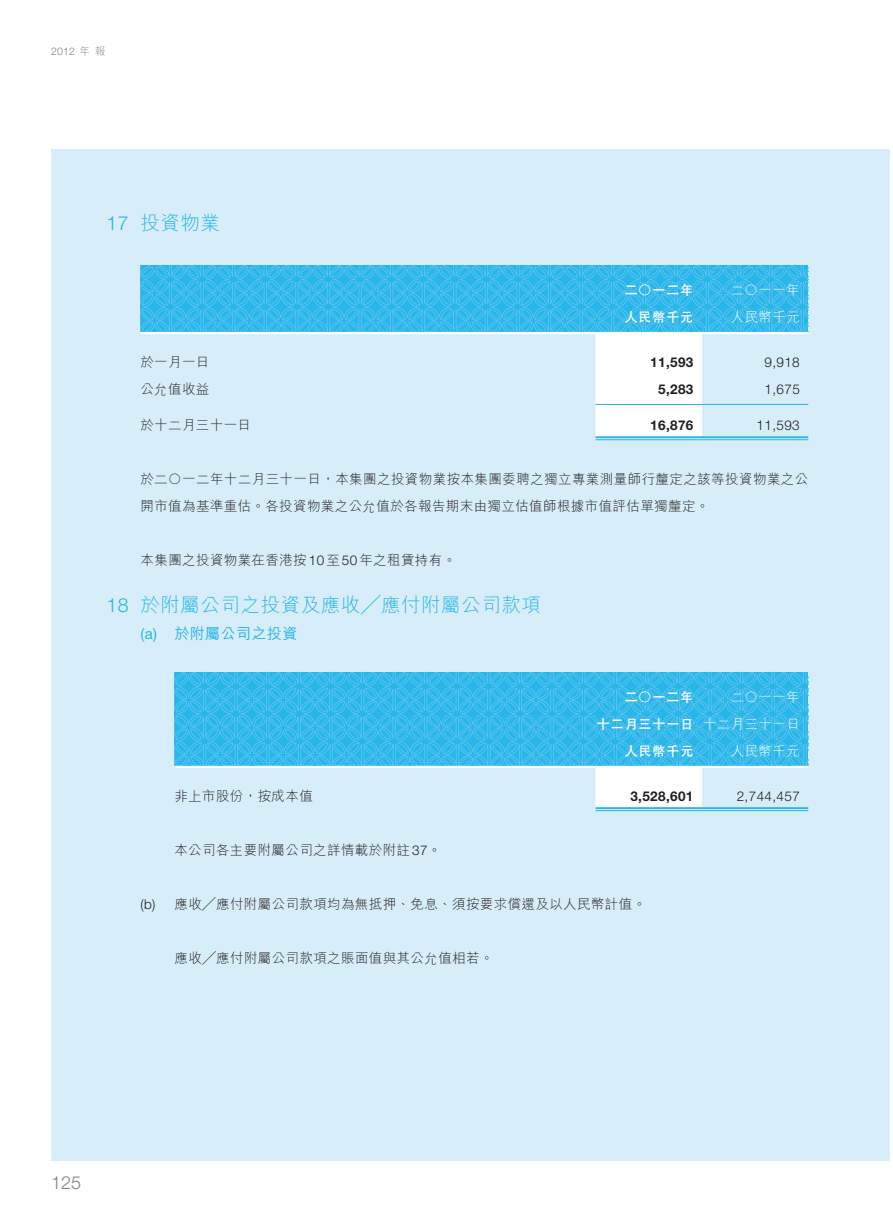
<style>
.page{position:relative;width:893px;height:1212px;background:#fff}
.page>*{position:absolute;margin:0;border:0;box-sizing:border-box;transform-origin:0 0}
.t1{font:19.5px "M Hei HK Light E Ten B5 H";letter-spacing:.03em;color:#26b6ea}
.t2{font:300 18px "Helvetica Neue LT Std";color:#808285}
.t3{font:15px "M Hei HK Medium E Ten B5 H";letter-spacing:.03em;color:#26b6ea}
.t4{font:13.5px/27px "M Hei HK Light E Ten B5 H";letter-spacing:.03em;color:#231f20}
.t5{font:13.5px/27px "C Hei 2 HK Bold E Ten B5 H";letter-spacing:.03em;color:#fff}
.t6{font:700 13.5px "Helvetica Neue LT Std";letter-spacing:.03em;color:#231f20}
.t7{font:300 13.5px "Helvetica Neue LT Std";letter-spacing:.03em;color:#231f20}
.t8{font:13.5px "M Hei HK Light E Ten B5 H";letter-spacing:.03em;color:#fff}
.t9{font:300 10.5px "Helvetica Neue LT Std";color:#808285}
.s1{font-family:"M Hei HK Light E Ten B5 H";font-weight:400}
.s2{font-family:"Helvetica Neue LT Std";font-weight:300}
.s3{font-family:"Helvetica Neue LT Std"}
.s4{font-family:"M Hei HK Light E Ten B5 H"}
</style>
<div class="page">
<div style="left:51px;top:149px;width:838px;height:1012px;background:#d7edf9"></div>
<svg style="left:140px;top:265px;width:668px;height:171px"></svg>
<hr style="left:140px;top:332px;width:455px;height:2px;background:#fff">
<hr style="left:595px;top:332px;width:107px;height:2px;background:#fff">
<hr style="left:702px;top:332px;width:106px;height:2px;background:#fff">
<hr style="left:595px;top:404px;width:107px;height:1px;background:#26b6ea">
<hr style="left:702px;top:404px;width:106px;height:1px;background:#26b6ea">
<hr style="left:595px;top:436px;width:107px;height:2px;background:#26b6ea">
<hr style="left:595px;top:439px;width:107px;height:1px;background:#26b6ea">
<hr style="left:702px;top:436px;width:106px;height:2px;background:#26b6ea">
<hr style="left:702px;top:439px;width:106px;height:1px;background:#26b6ea">
<svg style="left:174px;top:672px;width:634px;height:135px"></svg>
<hr style="left:174px;top:766px;width:421px;height:2px;background:#fff">
<hr style="left:595px;top:766px;width:107px;height:2px;background:#fff">
<hr style="left:702px;top:766px;width:106px;height:2px;background:#fff">
<hr style="left:595px;top:807px;width:107px;height:2px;background:#26b6ea">
<hr style="left:595px;top:810px;width:107px;height:1px;background:#26b6ea">
<hr style="left:702px;top:807px;width:106px;height:2px;background:#26b6ea">
<hr style="left:702px;top:810px;width:106px;height:1px;background:#26b6ea">
<p class="t9" style="left:51px;top:47px;width:56px">2012 <span class="s1">年報</span></p>
<h1 class="t1" style="left:106px;top:216px;width:115px"><span class="s2">17</span> 投資物業</h1>
<p class="t5" style="left:624px;top:278px;width:71px">二○一二年</p>
<p class="t8" style="left:730px;top:285px;width:71px">二○一一年</p>
<p class="t5" style="left:624px;top:305px;width:71px">人民幣千元</p>
<p class="t8" style="left:730px;top:312px;width:71px">人民幣千元</p>
<p class="t4" style="left:140px;top:350px;width:71px">於一月一日</p>
<p class="t6" style="left:650px;top:355px;width:45px">11,593</p>
<p class="t7" style="left:764px;top:357px;width:37px">9,918</p>
<p class="t4" style="left:140px;top:377px;width:71px">公允值收益</p>
<p class="t6" style="left:658px;top:382px;width:37px">5,283</p>
<p class="t7" style="left:764px;top:384px;width:37px">1,675</p>
<p class="t4" style="left:140px;top:413px;width:112px">於十二月三十一日</p>
<p class="t6" style="left:650px;top:418px;width:45px">16,876</p>
<p class="t7" style="left:756px;top:420px;width:45px">11,593</p>
<p class="t4" style="left:140px;top:468px;width:669px">於二○一二年十二月三十一日，本集團之投資物業按本集團委聘之獨立專業測量師行釐定之該等投資物業之公開市值為基準重估。各投資物業之公允值於各報告期末由獨立估值師根據市值評估單獨釐定。</p>
<p class="t4" style="left:140px;top:549px;width:317px">本集團之投資物業在香港按<span class="s2">10</span>至<span class="s2">50</span>年之租賃持有。</p>
<h1 class="t1" style="left:106px;top:597px;width:436px"><span class="s2">18</span> 於附屬公司之投資及應收╱應付附屬公司款項</h1>
<p class="t3" style="left:140px;top:628px;width:158px"><span class="s3">(a)</span> 於附屬公司之投資</p>
<p class="t5" style="left:624px;top:685px;width:71px">二○一二年</p>
<p class="t8" style="left:730px;top:692px;width:71px">二○一一年</p>
<p class="t5" style="left:624px;top:712px;width:177px;text-indent:-28px">十二月三十一日 <span class="s4">十二月三十一日</span>人民幣千元</p>
<p class="t8" style="left:730px;top:746px;width:71px">人民幣千元</p>
<p class="t4" style="left:174px;top:784px;width:140px">非上市股份，按成本值</p>
<p class="t6" style="left:630px;top:788px;width:65px">3,528,601</p>
<p class="t7" style="left:736px;top:791px;width:65px">2,744,457</p>
<p class="t4" style="left:174px;top:839px;width:268px">本公司各主要附屬公司之詳情載於附註<span class="s2">37</span>。</p>
<p class="t4" style="left:140px;top:893px;width:507px"><span class="s2">(b)</span> 應收╱應付附屬公司款項均為無抵押、免息、須按要求償還及以人民幣計值。</p>
<p class="t4" style="left:174px;top:947px;width:320px">應收╱應付附屬公司款項之賬面值與其公允值相若。</p>
<h2 class="t2" style="left:51px;top:1176px;width:32px">125</h2>
</div>
